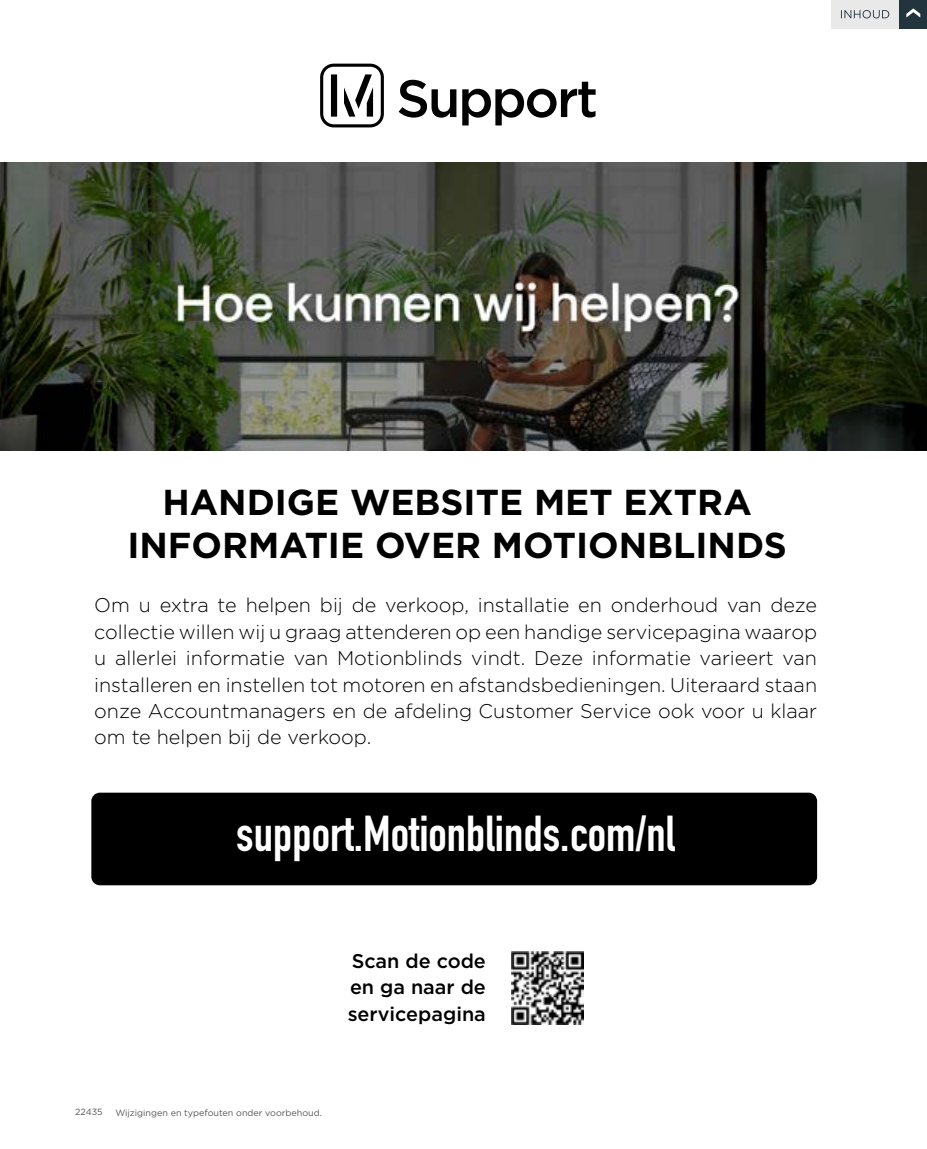
<style>
.page{position:relative;width:927px;height:1149px;background:#fff}
.page>*{position:absolute;margin:0;border:0;box-sizing:border-box;transform-origin:0 0}
.t1{font:500 52.5px "Gotham";letter-spacing:-.04em;color:#000}
.t2{font:700 49.65px "DIN Condensed";color:#fff}
.t3{font:700 36px/43.2px "Gotham";color:#000;text-align:center}
.t4{font:300 19.8px/26.4px "Gotham";color:#000;text-align:justify}
.t5{font:500 19.8px/26.4px "Gotham";color:#000;text-align:justify}
.t6{font:9px "Gotham";color:#575756}
</style>
<div class="page">
<img style="left:0;top:162px;width:927px;height:288px">
<div style="left:91px;top:792px;width:726px;height:93px;background:#000;border-radius:9px"></div>
<img style="left:511px;top:951px;width:72px;height:72px">
<svg style="left:320px;top:63px;width:64px;height:65px"></svg>
<div style="left:898px;top:0;width:29px;height:28px;background:#22353e"></div>
<svg style="left:906px;top:8px;width:14px;height:10px"></svg>
<div style="left:832px;top:0;width:67px;height:28px;background:#e9e9e9"></div>
<svg style="left:841px;top:10px;width:48px;height:8px"></svg>
<h1 class="t1" style="left:396px;top:64px;width:203px">Support</h1>
<h3 class="t3" style="left:127px;top:480px;width:661px">HANDIGE WEBSITE MET EXTRA<br>INFORMATIE OVER MOTIONBLINDS</h3>
<p class="t4" style="left:94px;top:591px;width:724px">Om u extra te helpen bij de verkoop, installatie en onderhoud van deze collectie willen wij u graag attenderen op een handige servicepagina waarop u allerlei informatie van Motionblinds vindt. Deze informatie varieert van installeren en instellen tot motoren en afstandsbedieningen. Uiteraard staan onze Accountmanagers en de afdeling Customer Service ook voor u klaar om te helpen bij de verkoop.</p>
<h2 class="t2" style="left:236px;top:799px;width:440px">support.Motionblinds.com/nl</h2>
<p class="t5" style="left:348px;top:947px;width:140px">Scan de code en ga naar de servicepagina</p>
<p class="t6" style="left:75px;top:1105px;width:29px">22435</p>
<p class="t6" style="left:115px;top:1106px;width:208px">Wijzigingen en typefouten onder voorbehoud.</p>
</div>
